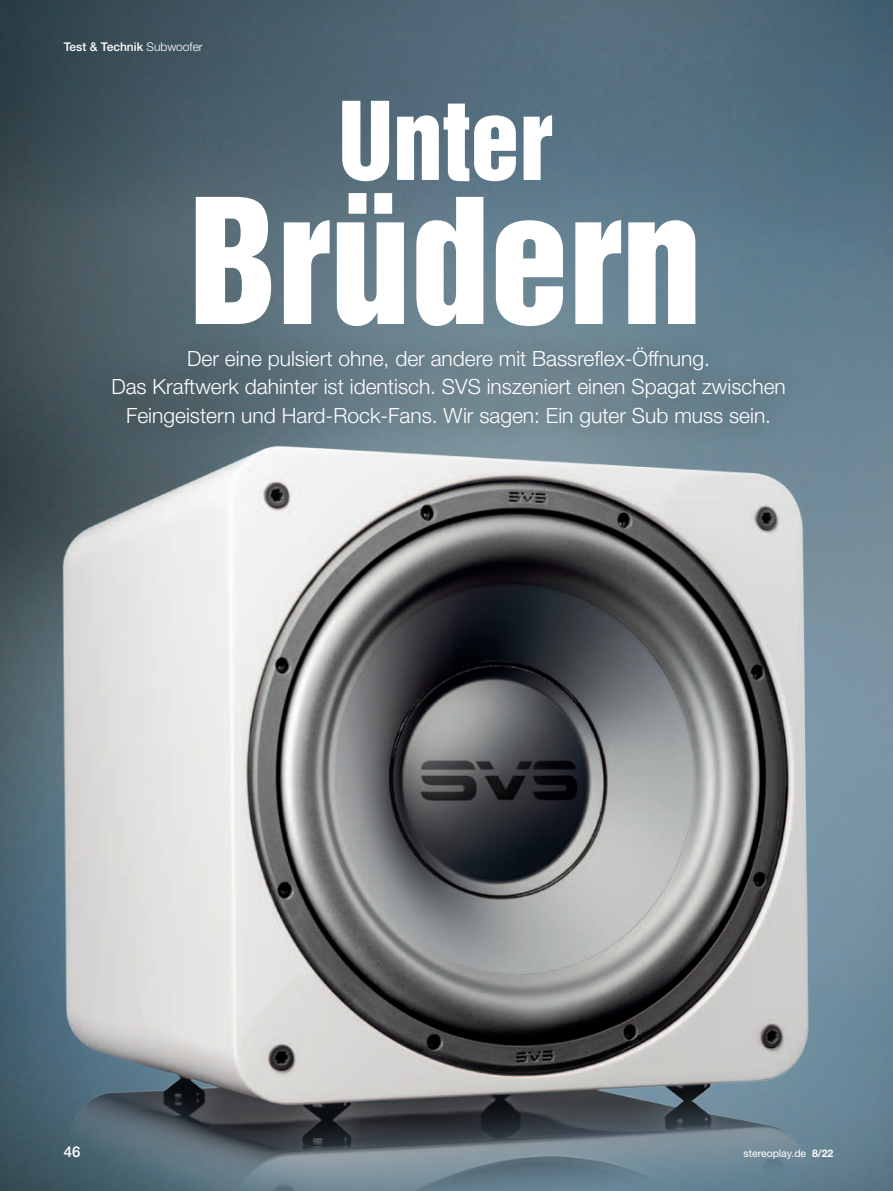
<style>
.page{position:relative;width:893px;height:1191px;background:#fff}
.page>*{position:absolute;margin:0;border:0;box-sizing:border-box;transform-origin:0 0}
._001_Headline{font:159px "Helvetica Inserat LT Std";color:#fff}
._001_Headline_Klein{font:99px "Helvetica Inserat LT Std";color:#fff}
._003_Vorspann{font:300 21px/28.5px "Helvetica Neue LT Std";color:#fff;text-align:center}
.t1{font:500 15px "Helvetica Neue LT Std";color:#fff}
.Rubrikenzeile_Neu{font:500 12px "Helvetica Neue LT Std";color:#fff}
.xxx_-Pagina{font:10.5px "Helvetica Neue LT Std";color:#fff}
.s1{font-weight:300}
.s2{font-weight:700}
</style>
<div class="page">
<img style="left:0;top:0;width:893px;height:385px">
<img style="left:0;top:385px;width:893px;height:806px">
<div style="left:89px;top:327px;width:718px;height:122px;background:#231f20;opacity:.65"></div>
<p class="Rubrikenzeile_Neu" style="left:64px;top:40px;width:140px">Test &amp; Technik <span class="s1">Subwoofer</span></p>
<p class="_001_Headline_Klein" style="left:338px;top:82px;width:216px">Unter</p>
<p class="_001_Headline" style="left:189px;top:166px;width:514px">Brüdern</p>
<p class="_003_Vorspann" style="left:187px;top:344px;width:524px">Der eine pulsiert ohne, der andere mit Bassreflex-Öffnung.</p>
<p class="_003_Vorspann" style="left:111px;top:372px;width:676px">Das Kraftwerk dahinter ist identisch. SVS inszeniert einen Spagat zwischen<br>Feingeistern und Hard-Rock-Fans. Wir sagen: Ein guter Sub muss sein.</p>
<p class="t1" style="left:64px;top:1142px;width:18px">46</p>
<p class="xxx_-Pagina" style="left:744px;top:1147px;width:91px">stereoplay.de <span class="s2">8/22</span></p>
</div>
